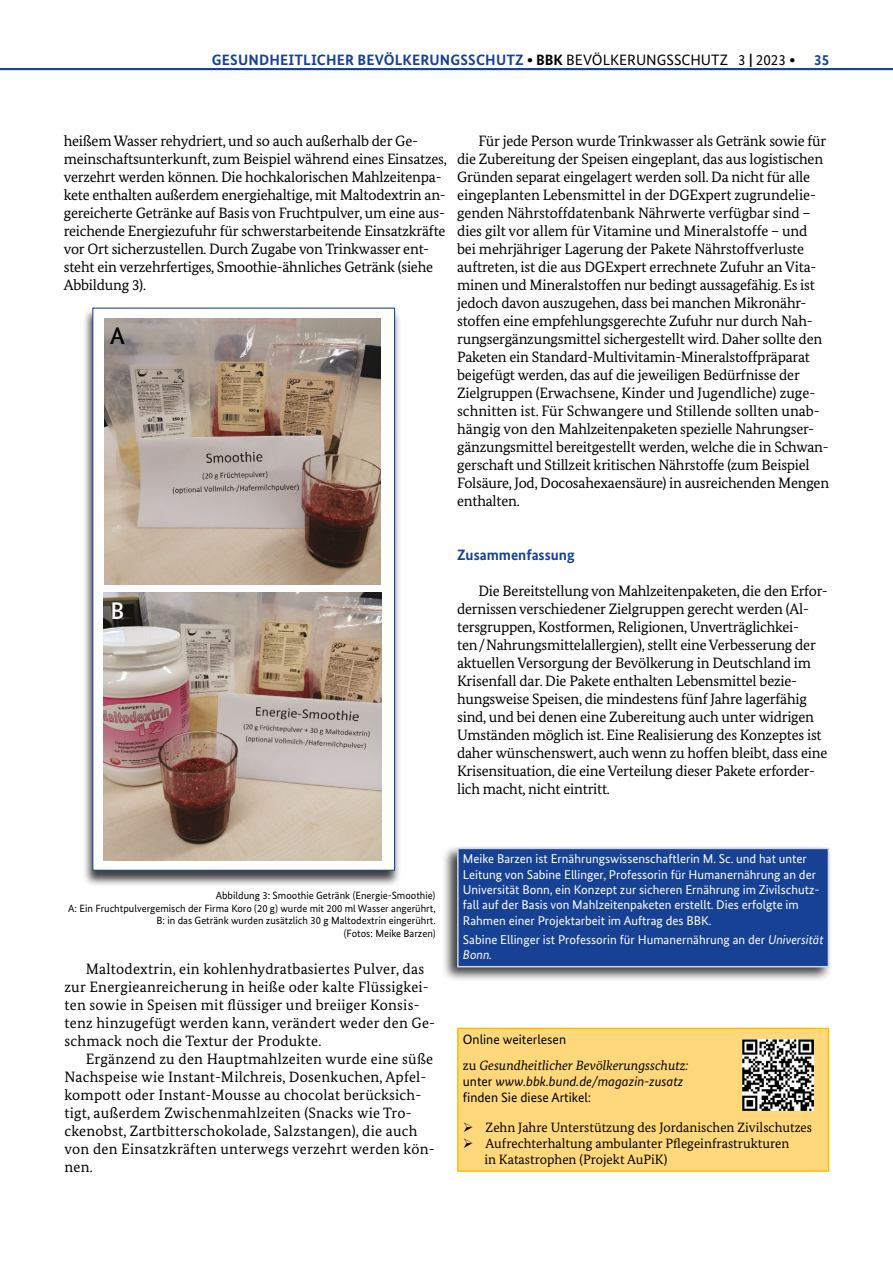
<style>
.page{position:relative;width:893px;height:1263px;background:#fff}
.page>*{position:absolute;margin:0;border:0;box-sizing:border-box;transform-origin:0 0}
.t1{font:500 24px "Bundes Sans";color:#fff}
.t2{font:500 24px "Bundes Sans";color:#000}
.Fließtext{font:15px/18px "Bundes Serif";letter-spacing:-.015em;color:#000}
.Fließtext-2{font:15px/18px "Bundes Serif";letter-spacing:.015em;color:#000}
.Zwischentitel{font:700 15px "Bundes Sans";letter-spacing:.01em;color:#164194}
.t3{font:13.5px/16.2px "Bundes Serif";color:#000}
.Grafik-_o__Tabellentext{font:italic 13.5px/16.2px "Bundes Sans";color:#000}
.Grafik-_o__Tabellentext-2{font:italic 13.5px/25.8px "Bundes Serif";color:#000}
.t4{font:12.75px/15.3px "Bundes Sans";color:#fff}
.t5{font:10.5px/12.6px "Bundes Sans";color:#000;text-align:right}
.s1{color:#000}
.s2{font-weight:400;color:#000}
.s3{font-style:italic}
.s4{font-family:"Bundes Sans";font-style:normal}
.s5{font-style:normal}
</style>
<div class="page">
<div style="left:82px;top:308px;width:319px;height:579px;background:#000;opacity:.75"></div>
<div style="left:92px;top:308px;width:303px;height:563px;background:#fff;border:1px solid #164194"></div>
<img style="left:105px;top:319px;width:276px;height:265px">
<img style="left:104px;top:593px;width:278px;height:267px">
<div style="left:442px;top:844px;width:390px;height:138px;background:#000;opacity:.75"></div>
<div style="left:458px;top:848px;width:370px;height:119px;background:#164194"></div>
<div style="left:457px;top:848px;width:372px;height:119px;border:2px solid #d2d4ec"></div>
<div style="left:458px;top:1028px;width:370px;height:143px;background:#ffd87b"></div>
<div style="left:457px;top:1028px;width:372px;height:144px;border:2px solid #fcbd00"></div>
<img style="left:742px;top:1039px;width:71px;height:72px">
<hr style="left:0;top:68px;width:893px;height:2px;background:#164194">
<p class="Zwischentitel" style="left:212px;top:51px;width:585px">GESUNDHEITLICHER BEVÖLKERUNGSSCHUTZ <span class="s1">∙ BBK</span> <span class="s2">BEVÖLKERUNGSSCHUTZ 3</span> <span class="s1">|</span> <span class="s2">2023</span> <span class="s1">∙</span></p>
<p class="Zwischentitel" style="left:814px;top:51px;width:16px">35</p>
<p class="Fließtext" style="left:64px;top:131px;width:385px">heißem Wasser rehydriert, und so auch außerhalb der Ge&shy;meinschaftsunterkunft, zum Beispiel während eines Einsatzes, verzehrt werden können. Die hochkalorischen Mahlzeitenpa&shy;kete enthalten außerdem energiehaltige, mit Maltodextrin an&shy;gereicherte Getränke auf Basis von Fruchtpulver, um eine aus&shy;reichende Energiezufuhr für schwerstarbeitende Einsatzkräfte vor Ort sicherzustellen. Durch Zugabe von Trinkwasser ent&shy;steht ein verzehrfertiges, Smoothie-ähnliches Getränk (siehe Abbildung 3).</p>
<h1 class="t2" style="left:110px;top:322px;width:16px">A</h1>
<p class="Fließtext" style="left:457px;top:131px;width:374px;text-indent:21px">Für jede Person wurde Trinkwasser als Getränk sowie für die Zubereitung der Speisen eingeplant, das aus logistischen Gründen separat eingelagert werden soll. Da nicht für alle eingeplanten Lebensmittel in der DGExpert zugrundelie&shy;genden Nährstoffdatenbank Nährwerte verfügbar sind – dies gilt vor allem für Vitamine und Mineralstoffe – und bei mehrjähriger Lagerung der Pakete Nährstoffverluste auftreten, ist die aus DGExpert errechnete Zufuhr an Vita&shy;minen und Mineralstoffen nur bedingt aussagefähig. Es ist jedoch davon auszugehen, dass bei manchen Mikronähr&shy;stoffen eine empfehlungsgerechte Zufuhr nur durch Nah&shy;rungsergänzungsmittel sichergestellt wird. Daher sollte den Paketen ein Standard-Multivitamin-Mineralstoffpräparat beigefügt werden, das auf die jeweiligen Bedürfnisse der Zielgruppen (Erwachsene, Kinder und Jugendliche) zuge&shy;schnitten ist. Für Schwangere und Stillende sollten unab&shy;hängig von den Mahlzeitenpaketen spezielle Nahrungser&shy;gänzungsmittel bereitgestellt werden, welche die in Schwan&shy;gerschaft und Stillzeit kritischen Nährstoffe (zum Beispiel Folsäure, Jod, Docosahexaensäure) in ausreichenden Mengen enthalten.</p>
<h1 class="t1" style="left:111px;top:597px;width:15px">B</h1>
<h2 class="Zwischentitel" style="left:457px;top:546px;width:119px">Zusammenfassung</h2>
<p class="Fließtext" style="left:457px;top:581px;width:372px;text-indent:21px">Die Bereitstellung von Mahlzeitenpaketen, die den Erfor&shy;dernissen verschiedener Zielgruppen gerecht werden (Al&shy;tersgruppen, Kostformen, Religionen, Unverträglichkei&shy;ten/Nahrungsmittelallergien), stellt eine Verbesserung der aktuellen Versorgung der Bevölkerung in Deutschland im Krisenfall dar. Die Pakete enthalten Lebensmittel bezie&shy;hungsweise Speisen, die mindestens fünf Jahre lagerfähig sind, und bei denen eine Zubereitung auch unter widrigen Umständen möglich ist. Eine Realisierung des Konzeptes ist daher wünschenswert, auch wenn zu hoffen bleibt, dass eine Krisensituation, die eine Verteilung dieser Pakete erforder&shy;lich macht, nicht eintritt.</p>
<p class="t5" style="left:68px;top:889px;width:369px">Abbildung 3: Smoothie Getränk (Energie-Smoothie)<br>A: Ein Fruchtpulvergemisch der Firma Koro (20 g) wurde mit 200 ml Wasser angerührt, B: in das Getränk wurden zusätzlich 30 g Maltodextrin eingerührt.<br>(Fotos: Meike Barzen)</p>
<p class="Fließtext-2" style="left:64px;top:959px;width:372px;text-indent:21px">Maltodextrin, ein kohlenhydratbasiertes Pulver, das zur Energieanreicherung in heiße oder kalte Flüssigkei&shy;ten sowie in Speisen mit flüssiger und breiiger Konsis&shy;tenz hinzugefügt werden kann, verändert weder den Ge&shy;schmack noch die Textur der Produkte.</p>
<p class="Fließtext-2" style="left:64px;top:1049px;width:372px;text-indent:21px">Ergänzend zu den Hauptmahlzeiten wurde eine süße Nachspeise wie Instant-Milchreis, Dosenkuchen, Apfel&shy;kompott oder Instant-Mousse au chocolat berücksich&shy;tigt, außerdem Zwischenmahlzeiten (Snacks wie Tro&shy;ckenobst, Zartbitterschokolade, Salzstangen), die auch von den Einsatzkräften unterwegs verzehrt werden kön&shy;nen.</p>
<p class="t4" style="left:463px;top:851px;width:358px">Meike Barzen ist Ernährungswissenschaftlerin M. Sc. und hat unter Leitung von Sabine Ellinger, Professorin für Humanernährung an der Universität Bonn, ein Konzept zur sicheren Ernährung im Zivilschutz&shy;fall auf der Basis von Mahlzeitenpaketen erstellt. Dies erfolgte im Rahmen einer Projektarbeit im Auftrag des BBK.</p>
<p class="t4" style="left:463px;top:932px;width:362px">Sabine Ellinger ist Professorin für Humanernährung an der <span class="s3">Universität<br>Bonn.</span></p>
<p class="Grafik-_o__Tabellentext-2" style="left:463px;top:1026px;width:227px"><span class="s4">Online weiterlesen<br></span><span class="s5">zu</span> Gesundheitlicher Bevölkerungsschutz:</p>
<p class="Grafik-_o__Tabellentext" style="left:463px;top:1073px;width:222px"><span class="s5">unter</span> www.bbk.bund.de/magazin-zusatz <span class="s5">finden Sie diese Artikel:</span></p>
<p class="t3" style="left:463px;top:1119px;width:351px">➢ Zehn Jahre Unterstützung des Jordanischen Zivilschutzes</p>
<p class="t3" style="left:484px;top:1135px;width:307px;text-indent:-21px">➢ Aufrechterhaltung ambulanter Pflegeinfrastrukturen in Katastrophen (Projekt AuPiK)</p>
</div>
